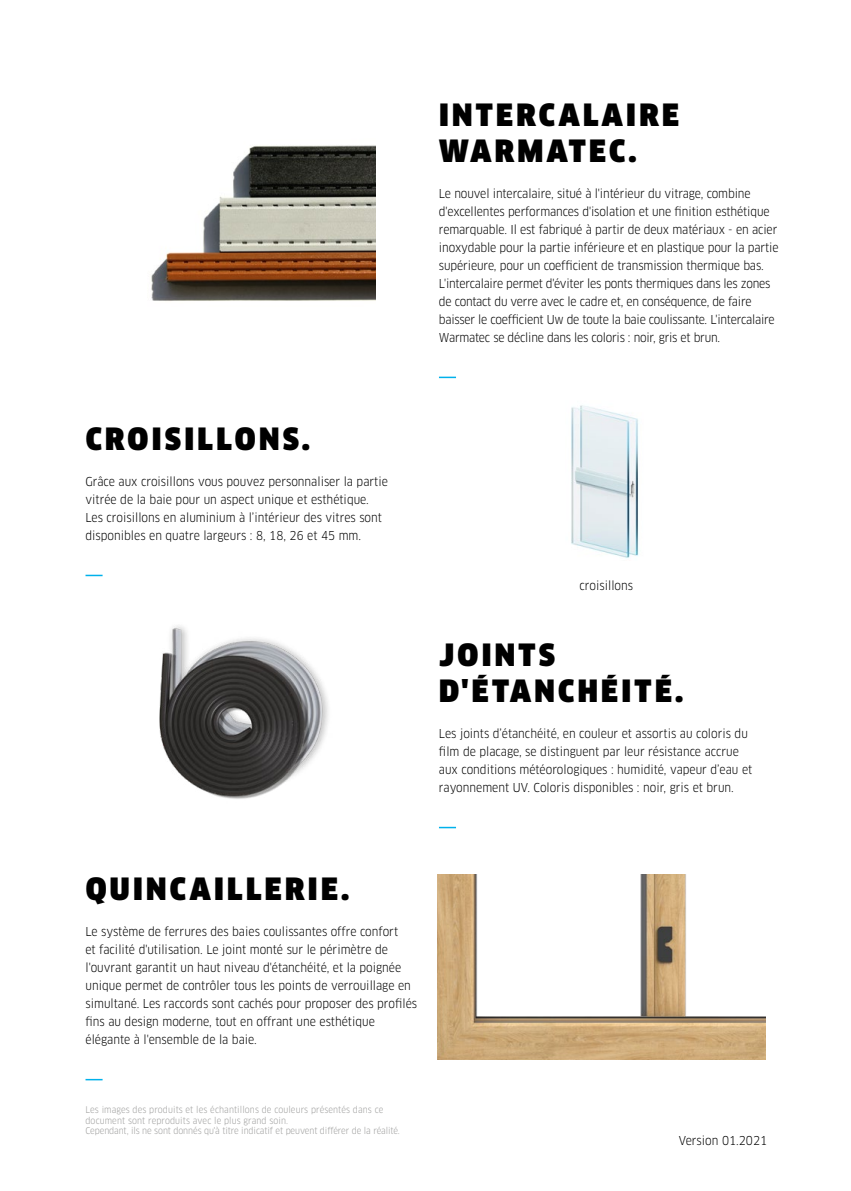
<style>
.page{position:relative;width:851px;height:1191px;background:#fff}
.page>*{position:absolute;margin:0;border:0;box-sizing:border-box;transform-origin:0 0}
.t1{font:30px/36px "Clan Pro Narr Ultra";letter-spacing:.11em;color:#000}
.t2{font:12px/18px "Clan Pro Narr";letter-spacing:-.005em;color:#000}
.t3{font:9px/10.5px "Clan Pro Narr";letter-spacing:.005em;color:#9d9d9c}
</style>
<div class="page">
<svg style="left:439px;top:377px;width:17px;height:1px"></svg>
<img style="left:151px;top:145px;width:224px;height:156px">
<img style="left:571px;top:405px;width:68px;height:154px">
<svg style="left:85px;top:575px;width:18px;height:1px"></svg>
<svg style="left:439px;top:827px;width:17px;height:1px"></svg>
<img style="left:159px;top:625px;width:170px;height:174px">
<img style="left:437px;top:874px;width:328px;height:185px">
<svg style="left:85px;top:1079px;width:18px;height:1px"></svg>
<h1 class="t1" style="left:439px;top:97px;width:241px">INTERCALAIRE<br>WARMATEC.</h1>
<p class="t2" style="left:439px;top:185px;width:341px">Le nouvel intercalaire, situé à l'intérieur du vitrage, combine d'excellentes performances d'isolation et une finition esthétique remarquable. Il est fabriqué à partir de deux matériaux - en acier inoxydable pour la partie inférieure et en plastique pour la partie supérieure, pour un coefficient de transmission thermique bas.<br>L'intercalaire permet d'éviter les ponts thermiques dans les zones de contact du verre avec le cadre et, en conséquence, de faire baisser le coefficient Uw de toute la baie coulissante. L'intercalaire Warmatec se décline dans les coloris : noir, gris et brun.</p>
<h1 class="t1" style="left:86px;top:421px;width:226px">CROISILLONS.</h1>
<p class="t2" style="left:85px;top:473px;width:304px">Grâce aux croisillons vous pouvez personnaliser la partie vitrée de la baie pour un aspect unique et esthétique.<br>Les croisillons en aluminium à l’intérieur des vitres sont disponibles en quatre largeurs : 8, 18, 26 et 45 mm.</p>
<p class="t2" style="left:579px;top:576px;width:55px">croisillons</p>
<h1 class="t1" style="left:439px;top:637px;width:245px">JOINTS<br>D'ÉTANCHÉITÉ.</h1>
<p class="t2" style="left:439px;top:725px;width:315px">Les joints d’étanchéité, en couleur et assortis au coloris du film de placage, se distinguent par leur résistance accrue aux conditions météorologiques : humidité, vapeur d’eau et rayonnement UV. Coloris disponibles : noir, gris et brun.</p>
<h1 class="t1" style="left:86px;top:871px;width:265px">QUINCAILLERIE.</h1>
<p class="t2" style="left:85px;top:923px;width:333px">Le système de ferrures des baies coulissantes offre confort<br>et facilité d'utilisation. Le joint monté sur le périmètre de l'ouvrant garantit un haut niveau d'étanchéité, et la poignée unique permet de contrôler tous les points de verrouillage en simultané. Les raccords sont cachés pour proposer des profilés fins au design moderne, tout en offrant une esthétique élégante à l'ensemble de la baie.</p>
<p class="t3" style="left:85px;top:1104px;width:316px">Les images des produits et les échantillons de couleurs présentés dans ce document sont reproduits avec le plus grand soin.<br>Cependant, ils ne sont donnés qu'à titre indicatif et peuvent différer de la réalité.</p>
<p class="t2" style="left:678px;top:1131px;width:90px">Version 01.2021</p>
</div>
